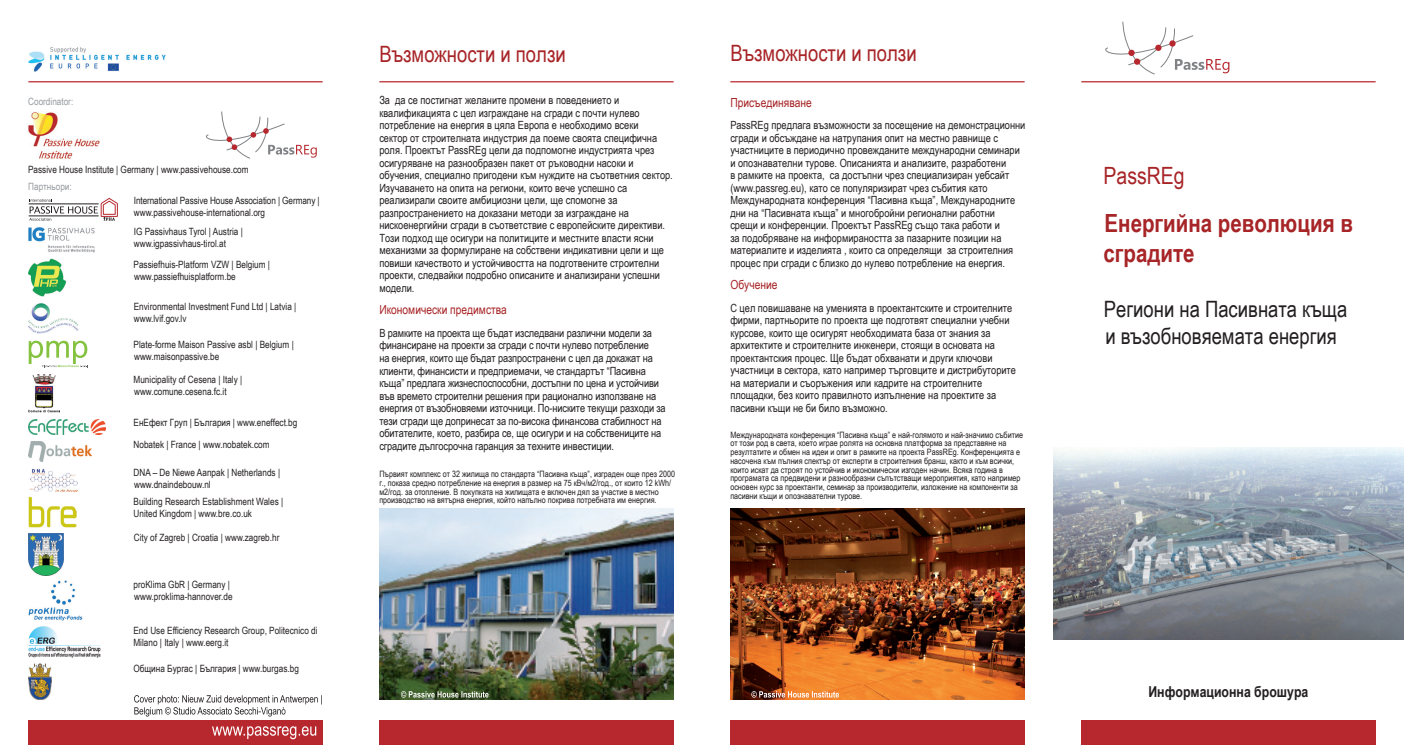
<style>
.page{position:relative;width:1404px;height:745px;background:#fff}
.page>*{position:absolute;margin:0;border:0;box-sizing:border-box;transform-origin:0 0}
.t1{font:700 25px/30px "Arial Narrow";color:#a72427}
.t2{font:23.75px "Arial Narrow";color:#a72427}
.t3{font:22.5px/27px "Arial Narrow";color:#231f20}
.t4{font:22.5px "Arial Narrow";color:#a72427}
.t5{font:700 15px "Arial Narrow";color:#231f20}
.t6{font:12.5px "Arial Narrow";color:#a72427}
.t7{font:11.25px/12.5px "Arial Narrow";color:#231f20}
.t8{font:10px/12px "Arial Narrow";color:#231f20}
.t9{font:10px "Arial Narrow";color:#959b9f}
.t10{font:8.75px/8.8px "Arial Narrow";color:#231f20}
</style>
<div class="page">
<img style="left:1053px;top:447px;width:350px;height:192px">
<svg style="left:134px;top:695px;width:188px;height:21px"></svg>
<img style="left:28px;top:496px;width:49px;height:31px">
<img style="left:29px;top:533px;width:34px;height:42px">
<img style="left:28px;top:626px;width:73px;height:31px">
<img style="left:28px;top:227px;width:67px;height:26px">
<img style="left:28px;top:303px;width:50px;height:30px">
<img style="left:29px;top:374px;width:30px;height:38px">
<img style="left:29px;top:441px;width:62px;height:20px">
<img style="left:28px;top:112px;width:72px;height:47px">
<img style="left:28px;top:258px;width:39px;height:38px">
<img style="left:28px;top:580px;width:55px;height:40px">
<img style="left:29px;top:419px;width:76px;height:15px">
<img style="left:28px;top:663px;width:24px;height:35px">
<svg style="left:29px;top:197px;width:89px;height:23px"></svg>
<hr style="left:29px;top:215px;width:70px;height:1px;background:#231f20">
<hr style="left:29px;top:203px;width:70px;height:1px;background:#231f20">
<svg style="left:29px;top:340px;width:59px;height:27px"></svg>
<svg style="left:206px;top:111px;width:111px;height:48px"></svg>
<img style="left:28px;top:47px;width:138px;height:24px">
<img style="left:30px;top:468px;width:47px;height:23px">
<svg style="left:1105px;top:21px;width:124px;height:54px"></svg>
<div style="left:1169px;top:40px;width:6px;height:7px;background:#b7282e;border-radius:50%"></div>
<img style="left:379px;top:508px;width:294px;height:191px">
<svg style="left:401px;top:690px;width:87px;height:7px"></svg>
<img style="left:730px;top:508px;width:294px;height:191px">
<svg style="left:751px;top:690px;width:88px;height:7px"></svg>
<hr style="left:28px;top:81px;width:294px;height:1px;background:#b7282e">
<hr style="left:379px;top:81px;width:294px;height:1px;background:#b7282e">
<hr style="left:1081px;top:81px;width:294px;height:1px;background:#b7282e">
<hr style="left:730px;top:81px;width:294px;height:1px;background:#b7282e">
<div style="left:28px;top:719px;width:294px;height:25px;background:#b7282e"></div>
<div style="left:379px;top:719px;width:294px;height:25px;background:#b7282e"></div>
<div style="left:730px;top:719px;width:294px;height:25px;background:#b7282e"></div>
<div style="left:1081px;top:719px;width:294px;height:25px;background:#b7282e"></div>
<svg style="left:212px;top:726px;width:104px;height:12px"></svg>
<p class="t9" style="left:28px;top:94px;width:47px">Coordinator:</p>
<p class="t8" style="left:28px;top:163px;width:222px">Passive House Institute | Germany | www.passivehouse.com</p>
<p class="t9" style="left:28px;top:179px;width:45px">Партньори:</p>
<p class="t8" style="left:134px;top:194px;width:187px">International Passive House Association | Germany | www.passivehouse-international.org</p>
<p class="t8" style="left:134px;top:225px;width:110px">IG Passivhaus Tyrol | Austria | www.igpassivhaus-tirol.at</p>
<p class="t8" style="left:134px;top:257px;width:138px">Passiefhuis-Platform VZW | Belgium | www.passiefhuisplatform.be</p>
<p class="t8" style="left:134px;top:300px;width:164px">Environmental Investment Fund Ltd | Latvia | www.lvif.gov.lv</p>
<p class="t8" style="left:134px;top:338px;width:162px">Plate-forme Maison Passive asbl | Belgium | www.maisonpassive.be</p>
<p class="t8" style="left:134px;top:372px;width:110px">Municipality of Cesena | Italy | www.comune.cesena.fc.it</p>
<p class="t8" style="left:134px;top:415px;width:165px">ЕнЕфект Груп | България | www.eneffect.bg</p>
<p class="t8" style="left:134px;top:437px;width:137px">Nobatek | France | www.nobatek.com</p>
<p class="t8" style="left:134px;top:465px;width:148px">DNA – De Niewe Aanpak | Netherlands | www.dnaindebouw.nl</p>
<p class="t8" style="left:134px;top:495px;width:151px">Building Research Establishment Wales |<br>United Kingdom | www.bre.co.uk</p>
<p class="t8" style="left:134px;top:530px;width:147px">City of Zagreb | Croatia | www.zagreb.hr</p>
<p class="t8" style="left:134px;top:578px;width:100px">proKlima GbR | Germany | www.proklima-hannover.de</p>
<p class="t8" style="left:133px;top:623px;width:185px">End Use Efficiency Research Group, Politecnico di<br>Milano | Italy | www.eerg.it</p>
<p class="t8" style="left:133px;top:661px;width:167px">Община Бургас | България | www.burgas.bg</p>
<h3 class="t4" style="left:379px;top:37px;width:188px">Възможности и ползи</h3>
<p class="t7" style="left:379px;top:93px;width:295px">За да се постигнат желаните промени в поведението и квалификацията с цел изграждане на сгради с почти нулево потребление на енергия в цяла Европа е необходимо всеки<br>сектор от строителната индустрия да поеме своята специфична роля. Проектът PassREg цели да подпомогне индустрията чрез осигуряване на разнообразен пакет от ръководни насоки и обучения, специално пригодени към нуждите на съответния сектор.<br>Изучаването на опита на региони, които вече успешно са реализирали своите амбициозни цели, ще спомогне за разпространението на доказани методи за изграждане на нискоенергийни сгради в съответствие с европейските директиви.<br>Този подход ще осигури на политиците и местните власти ясни механизми за формулиране на собствени индикативни цели и ще повиши качеството и устойчивостта на подготвените строителни проекти, следвайки подробно описаните и анализирани успешни модели.</p>
<p class="t6" style="left:379px;top:300px;width:129px">Икономически предимства</p>
<p class="t7" style="left:379px;top:326px;width:288px">В рамките на проекта ще бъдат изследвани различни модели за финансиране на проекти за сгради с почти нулево потребление<br>на енергия, които ще бъдат разпространени с цел да докажат на клиенти, финансисти и предприемачи, че стандартът “Пасивна къща” предлага жизнеспоспособни, достъпни по цена и устойчиви във времето строителни решения при рационално използване на енергия от възобновяеми източници. По-ниските текущи разходи за тези сгради ще допринесат за по-висока финансова стабилност на обитателите, което, разбира се, ще осигури и на собствениците на сградите дългосрочна гаранция за техните инвестиции.</p>
<p class="t10" style="left:379px;top:469px;width:297px">Първият комплекс от 32 жилища по стандарта “Пасивна къща”, изграден още през 2000 г., показа средно потребление на енергия в размер на 75 кВч/м2/год., от които 12 kWh/ м2/год. за отопление. В покупката на жилищата е включен дял за участие в местно производство на вятърна енергия, който напълно покрива потребната им енергия.</p>
<h3 class="t4" style="left:730px;top:37px;width:188px">Възможности и ползи</h3>
<p class="t6" style="left:730px;top:93px;width:83px">Присъединяване</p>
<p class="t7" style="left:730px;top:118px;width:296px">PassREg предлага възможности за посещение на демонстрационни сгради и обсъждане на натрупания опит на местно равнище с участниците в периодично провежданите международни семинари и опознавателни турове. Описанията и анализите, разработени<br>в рамките на проекта, са достъпни чрез специализиран уебсайт (www.passreg.eu), като се популяризират чрез събития като Международната конференция “Пасивна къща”, Международните дни на “Пасивната къща” и многобройни регионални работни срещи и конференции. Проектът PassREg също така работи и<br>за подобряване на информираността за пазарните позиции на материалите и изделията , които са определящи за строителния процес при сгради с близко до нулево потребление на енергия.</p>
<p class="t6" style="left:730px;top:275px;width:49px">Обучение</p>
<p class="t7" style="left:730px;top:301px;width:287px">С цел повишаване на уменията в проектантските и строителните фирми, партньорите по проекта ще подготвят специални учебни курсове, които ще осигурят необходимата база от знания за архитектите и строителните инженери, стоящи в основата на проектантския процес. Ще бъдат обхванати и други ключови участници в сектора, като например търговците и дистрибуторите на материали и съоръжения или кадрите на строителните площадки, без които правилното изпълнение на проектите за пасивни къщи не би било възможно.</p>
<p class="t10" style="left:730px;top:429px;width:294px">Международната конференция “Пасивна къща” е най-голямото и най-значимо събитие от този род в света, коeто играе ролята на основна платформа за представяне на резултатите и обмен на идеи и опит в рамките на проекта PassREg. Конференцията е насочена към пълния спектър от експерти в строителния бранш, както и към всички, които искат да строят по устойчив и икономически изгоден начин. Всяка година в програмата са предвидени и разнообразни съпътстващи мероприятия, като например основен курс за проектанти, семинар за производители, изложение на компоненти за пасивни къщи и опознавателни турове.</p>
<h2 class="t2" style="left:1103px;top:158px;width:83px">PassREg</h2>
<h1 class="t1" style="left:1103px;top:206px;width:251px">Енергийна революция в сградите</h1>
<h3 class="t3" style="left:1103px;top:295px;width:245px">Региони на Пасивната къща и възобновяемата енергия</h3>
<h3 class="t5" style="left:1148px;top:679px;width:161px">Информационна брошура</h3>
</div>
